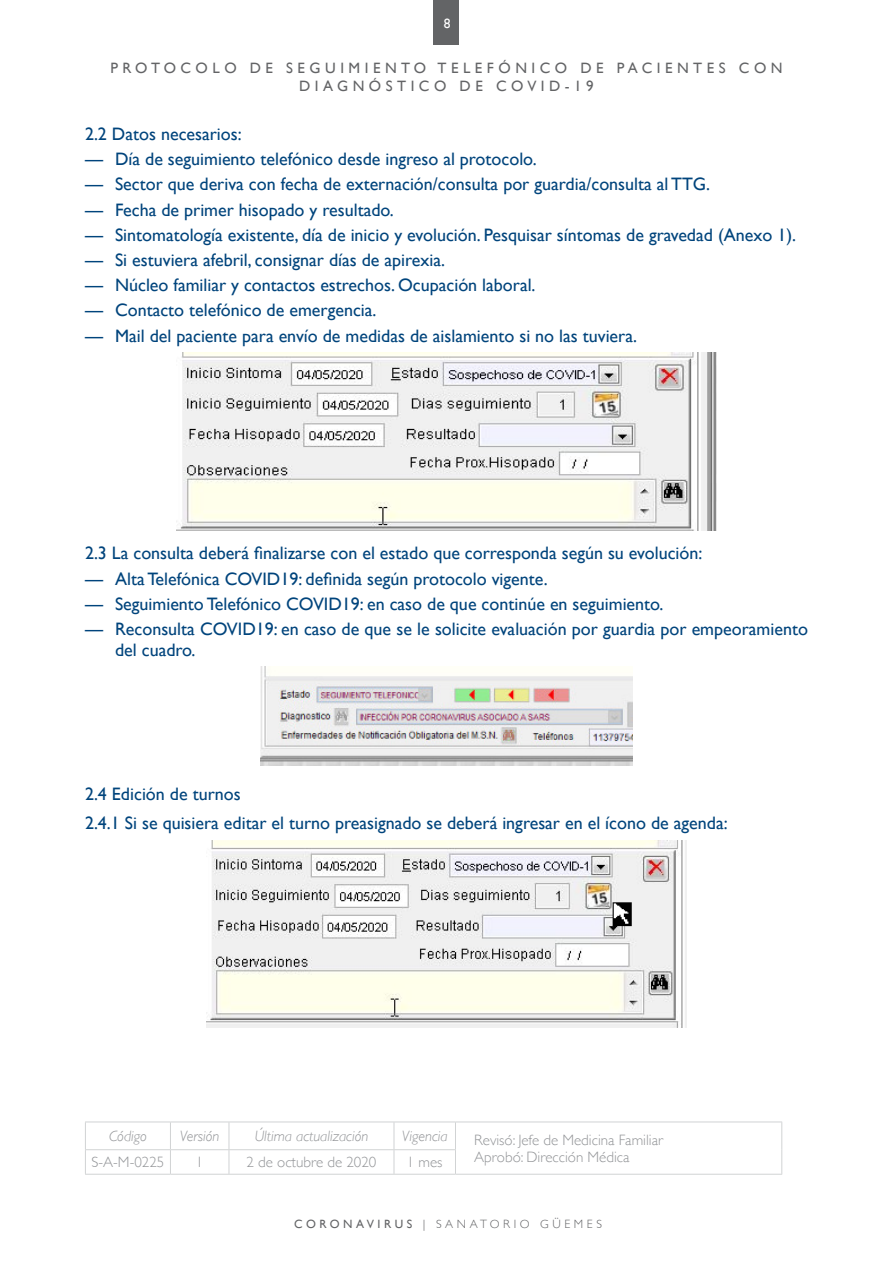
<style>
.page{position:relative;width:893px;height:1263px;background:#fff}
.page>*{position:absolute;margin:0;border:0;box-sizing:border-box;transform-origin:0 0}
.t1{font:18px/20.7px "Gill Sans";color:#00447c}
.t2{font:300 15px/16.5px "Gill Sans";color:#939598}
.t3{font:15px/18px "Gill Sans";letter-spacing:.3em;color:#636466;text-align:center}
.t4{font:italic 300 15px "Gill Sans";color:#939598}
.t5{font:13.5px "Gill Sans";color:#fff}
.t6{font:300 12px "Gill Sans";letter-spacing:.3em;color:#636466}
.s1{font-weight:400}
</style>
<div class="page">
<div style="left:434px;top:0;width:25px;height:44px;background:#636466"></div>
<hr style="left:455px;top:1174px;width:327px;height:1px;background:#d1d3d4">
<hr style="left:85px;top:1121px;width:85px;height:1px;background:#d1d3d4">
<hr style="left:170px;top:1121px;width:59px;height:1px;background:#d1d3d4">
<hr style="left:229px;top:1121px;width:165px;height:1px;background:#d1d3d4">
<hr style="left:394px;top:1121px;width:61px;height:1px;background:#d1d3d4">
<hr style="left:455px;top:1121px;width:327px;height:1px;background:#d1d3d4">
<hr style="left:85px;top:1149px;width:85px;height:1px;background:#d1d3d4">
<svg style="left:85px;top:1122px;width:1px;height:52px"></svg>
<hr style="left:170px;top:1149px;width:59px;height:1px;background:#d1d3d4">
<svg style="left:170px;top:1122px;width:1px;height:52px"></svg>
<hr style="left:229px;top:1149px;width:165px;height:1px;background:#d1d3d4">
<svg style="left:229px;top:1122px;width:1px;height:52px"></svg>
<hr style="left:394px;top:1149px;width:62px;height:1px;background:#d1d3d4">
<svg style="left:394px;top:1122px;width:1px;height:52px"></svg>
<svg style="left:455px;top:1122px;width:1px;height:52px"></svg>
<svg style="left:781px;top:1122px;width:1px;height:52px"></svg>
<hr style="left:85px;top:1174px;width:85px;height:1px;background:#d1d3d4">
<hr style="left:170px;top:1174px;width:59px;height:1px;background:#d1d3d4">
<hr style="left:229px;top:1174px;width:165px;height:1px;background:#d1d3d4">
<hr style="left:394px;top:1174px;width:61px;height:1px;background:#d1d3d4">
<img style="left:176px;top:353px;width:540px;height:177px">
<img style="left:261px;top:667px;width:371px;height:99px">
<img style="left:206px;top:840px;width:481px;height:187px">
<p class="t5" style="left:444px;top:16px;width:8px">8</p>
<p class="t3" style="left:110px;top:59px;width:674px">PROTOCOLO DE SEGUIMIENTO TELEFÓNICO DE PACIENTES CON<br>DIAGNÓSTICO DE COVID-19</p>
<p class="t1" style="left:85px;top:123px;width:158px">2.2 Datos necesarios:</p>
<p class="t1" style="left:85px;top:149px;width:453px">— Día de seguimiento telefónico desde ingreso al protocolo.</p>
<p class="t1" style="left:85px;top:174px;width:627px">— Sector que deriva con fecha de externación/consulta por guardia/consulta al TTG.</p>
<p class="t1" style="left:85px;top:199px;width:310px">— Fecha de primer hisopado y resultado.</p>
<p class="t1" style="left:85px;top:224px;width:713px">— Sintomatología existente, día de inicio y evolución. Pesquisar síntomas de gravedad (Anexo 1).</p>
<p class="t1" style="left:85px;top:249px;width:361px">— Si estuviera afebril, consignar días de apirexia.</p>
<p class="t1" style="left:85px;top:275px;width:452px">— Núcleo familiar y contactos estrechos. Ocupación laboral.</p>
<p class="t1" style="left:85px;top:300px;width:293px">— Contacto telefónico de emergencia.</p>
<p class="t1" style="left:85px;top:325px;width:553px">— Mail del paciente para envío de medidas de aislamiento si no las tuviera.</p>
<p class="t1" style="left:85px;top:543px;width:619px">2.3 La consulta deberá finalizarse con el estado que corresponda según su evolución:</p>
<p class="t1" style="left:85px;top:568px;width:464px">— Alta Telefónica COVID19: definida según protocolo vigente.</p>
<p class="t1" style="left:85px;top:593px;width:580px">— Seguimiento Telefónico COVID19: en caso de que continúe en seguimiento.</p>
<p class="t1" style="left:115px;top:618px;width:694px;text-indent:-30px">— Reconsulta COVID19: en caso de que se le solicite evaluación por guardia por empeoramiento del cuadro.</p>
<p class="t1" style="left:85px;top:779px;width:644px;line-height:29.1px">2.4 Edición de turnos<br>2.4.1 Si se quisiera editar el turno preasignado se deberá ingresar en el ícono de agenda:</p>
<p class="t4" style="left:109px;top:1127px;width:39px">Código</p>
<p class="t4" style="left:180px;top:1127px;width:41px">Versión</p>
<p class="t4" style="left:255px;top:1127px;width:115px">Última actualización</p>
<p class="t4" style="left:402px;top:1127px;width:47px">Vigencia</p>
<p class="t2" style="left:474px;top:1131px;width:190px">Revisó: Jefe de Medicina Familiar<br>Aprobó: Dirección Médica</p>
<p class="t2" style="left:92px;top:1153px;width:74px">S-A-M-0225</p>
<p class="t2" style="left:196px;top:1153px;width:9px">1</p>
<p class="t2" style="left:247px;top:1153px;width:131px">2 de octubre de 2020</p>
<p class="t2" style="left:407px;top:1153px;width:37px">1 mes</p>
<p class="t6" style="left:294px;top:1215px;width:309px"><span class="s1">CORONAVIRUS</span> | SANATORIO GÜEMES</p>
</div>
